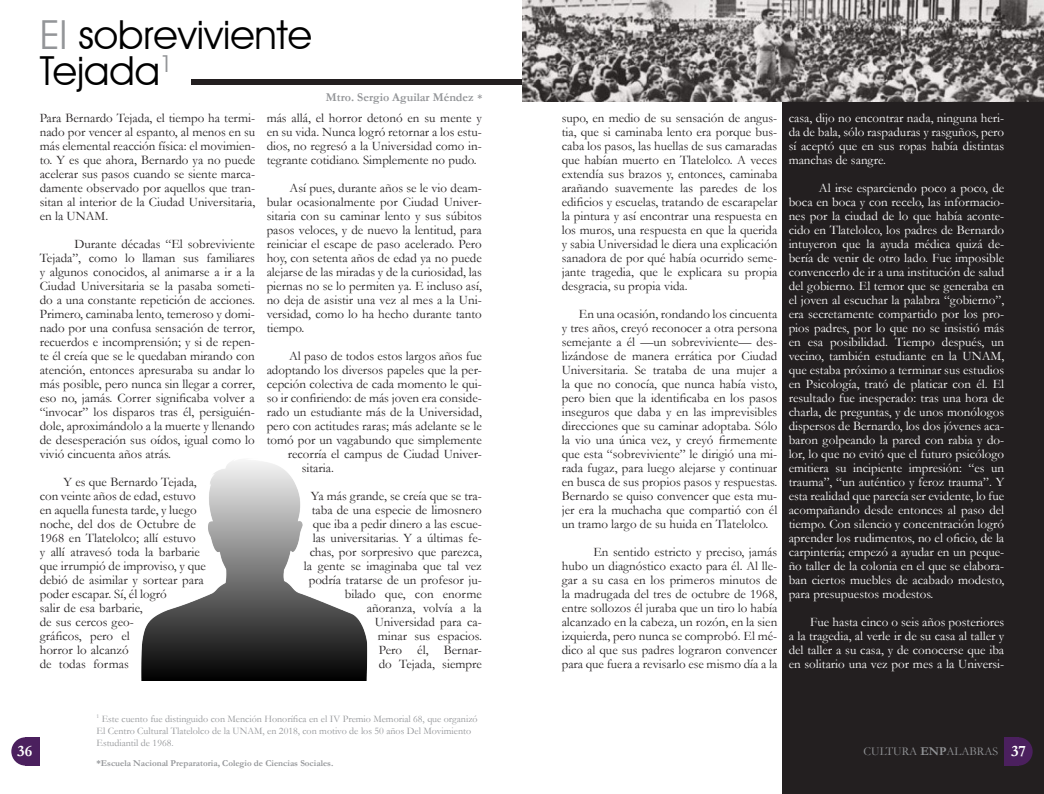
<style>
.page{position:relative;width:1044px;height:794px;background:#fff}
.page>*{position:absolute;margin:0;border:0;box-sizing:border-box;transform-origin:0 0}
.Cabezales{font:40px/36px "Avant Garde IT Cby BT";color:#000}
.t1{font:700 16px "Garamond";color:#fff}
.t2{font:13px/14px "Garamond";color:#231f20;text-align:justify}
.t3{font:13px/14px "Garamond";color:#fff;text-align:justify}
.Autores{font:700 12px "Garamond";color:#939598}
.t4{font:12px "Garamond";color:#939598}
.Texto_Referencias{font:10px/12px "Garamond";color:#939598}
.Autores_procedencia_-_Derecha{font:700 9px "Garamond";color:#939598}
.s1{color:#939598}
.s2{font-size:10px}
.s3{font-weight:700}
</style>
<div class="page">
<div style="left:782px;top:0;width:261px;height:794px;background:#231f20"></div>
<div style="left:26px;top:737px;width:14px;height:28px;background:#4b205e"></div>
<div style="left:11px;top:737px;width:29px;height:28px;background:#4b205e;border-radius:50%"></div>
<div style="left:1003px;top:737px;width:15px;height:28px;background:#4b205e"></div>
<div style="left:1003px;top:737px;width:29px;height:28px;background:#4b205e;border-radius:50%"></div>
<img style="left:141px;top:461px;width:227px;height:219px">
<div style="left:191px;top:79px;width:331px;height:6px;background:#231f20"></div>
<img style="left:522px;top:0;width:521px;height:101px">
<p class="Cabezales" style="left:40px;top:16px;width:274px"><span class="s1">El</span> sobreviviente<br>Tejada<sup>1</sup></p>
<p class="Autores" style="left:326px;top:89px;width:158px">Mtro. Sergio Aguilar Méndez <span class="s2">*</span></p>
<p class="t2" style="left:40px;top:110px;width:217px">Para Bernardo Tejada, el tiempo ha termi&shy;nado por vencer al espanto, al menos en su más elemental reacción física: el movimien&shy;to. Y es que ahora, Bernardo ya no puede acelerar sus pasos cuando se siente marca&shy;damente observado por aquellos que tran&shy;sitan al interior de la Ciudad Universitaria, en la UNAM.</p>
<p class="t2" style="left:40px;top:236px;width:217px;text-indent:35px">Durante décadas “El sobreviviente Tejada”, como lo llaman sus familiares y algunos conocidos, al animarse a ir a la Ciudad Universitaria se la pasaba someti&shy;do a una constante repetición de acciones.<br>Primero, caminaba lento, temeroso y domi&shy;nado por una confusa sensación de terror, recuerdos e incomprensión; y si de repen&shy;te él creía que se le quedaban mirando con atención, entonces apresuraba su andar lo más posible, pero nunca sin llegar a correr, eso no, jamás. Correr significaba volver a “invocar” los disparos tras él, persiguién&shy;dole, aproximándolo a la muerte y llenando de desesperación sus oídos, igual como lo vivió cincuenta años atrás.</p>
<p class="t2" style="left:40px;top:474px;width:168px;text-align:left;text-indent:24px">Y es que Bernardo Tejada, con veinte años de edad, estuvo en aquella funesta tarde, y luego noche, del dos de Octubre de<br>1968 en Tlatelolco; allí estuvo<br>y allí atravesó toda la barbarie que irrumpió de improviso, y que debió de asimilar y sortear para poder escapar. Sí, él logró<br>salir de esa barbarie,<br>de sus cercos geo-<br>gráficos, pero el<br>horror lo alcanzó<br>de todas formas</p>
<p class="t2" style="left:266px;top:110px;width:217px">más allá, el horror detonó en su mente y en su vida. Nunca logró retornar a los estu&shy;dios, no regresó a la Universidad como in&shy;tegrante cotidiano. Simplemente no pudo.</p>
<p class="t2" style="left:266px;top:180px;width:217px;text-indent:23px">Así pues, durante años se le vio deam&shy;bular ocasionalmente por Ciudad Univer&shy;sitaria con su caminar lento y sus súbitos pasos veloces, y de nuevo la lentitud, para reiniciar el escape de paso acelerado. Pero hoy, con setenta años de edad ya no puede alejarse de las miradas y de la curiosidad, las piernas no se lo permiten ya. E incluso así, no deja de asistir una vez al mes a la Uni&shy;versidad, como lo ha hecho durante tanto tiempo.</p>
<p class="t2" style="left:289px;top:348px;width:194px">Al paso de todos estos largos años fue</p>
<p class="t2" style="left:266px;top:362px;width:217px">adoptando los diversos papeles que la per-</p>
<p class="t2" style="left:266px;top:376px;width:217px">cepción colectiva de cada momento le qui-</p>
<p class="t2" style="left:266px;top:390px;width:217px">so ir confiriendo: de más joven era conside-</p>
<p class="t2" style="left:266px;top:404px;width:217px">rado un estudiante más de la Universidad,</p>
<p class="t2" style="left:266px;top:418px;width:217px">pero con actitudes raras; más adelante se le</p>
<p class="t2" style="left:266px;top:432px;width:217px">tomó por un vagabundo que simplemente</p>
<p class="t2" style="left:287px;top:446px;width:196px">recorría el campus de Ciudad Univer-</p>
<p class="t2" style="left:301px;top:460px;width:34px">sitaria.</p>
<p class="t2" style="left:303px;top:488px;width:180px;text-align:right">Ya más grande, se creía que se tra&shy;taba de una especie de limosnero que iba a pedir dinero a las escue&shy;las universitarias. Y a últimas fe&shy;chas, por sorpresivo que parezca, la gente se imaginaba que tal vez podría tratarse de un profesor ju&shy;bilado que, con enorme añoranza, volvía a la<br>Universidad para ca-<br>minar sus espacios.<br>Pero él, Bernar-<br>do Tejada, siempre</p>
<p class="t2" style="left:561px;top:110px;width:217px">supo, en medio de su sensación de angus&shy;tia, que si caminaba lento era porque bus&shy;caba los pasos, las huellas de sus camaradas que habían muerto en Tlatelolco. A veces extendía sus brazos y, entonces, caminaba arañando suavemente las paredes de los edificios y escuelas, tratando de escarapelar la pintura y así encontrar una respuesta en los muros, una respuesta en que la querida y sabia Universidad le diera una explicación sanadora de por qué había ocurrido seme&shy;jante tragedia, que le explicara su propia desgracia, su propia vida.</p>
<p class="t2" style="left:561px;top:306px;width:217px;text-indent:17px">En una ocasión, rondando los cincuenta y tres años, creyó reconocer a otra persona semejante a él —un sobreviviente— des&shy;lizándose de manera errática por Ciudad Universitaria. Se trataba de una mujer a la que no conocía, que nunca había visto, pero bien que la identificaba en los pasos inseguros que daba y en las imprevisibles direcciones que su caminar adoptaba. Sólo la vio una única vez, y creyó firmemente que esta “sobreviviente” le dirigió una mi&shy;rada fugaz, para luego alejarse y continuar en busca de sus propios pasos y respuestas.<br>Bernardo se quiso convencer que esta mu&shy;jer era la muchacha que compartió con él un tramo largo de su huida en Tlatelolco.</p>
<p class="t2" style="left:561px;top:544px;width:217px;text-indent:32px">En sentido estricto y preciso, jamás hubo un diagnóstico exacto para él. Al lle&shy;gar a su casa en los primeros minutos de la madrugada del tres de octubre de 1968, entre sollozos él juraba que un tiro lo había alcanzado en la cabeza, un rozón, en la sien izquierda, pero nunca se comprobó. El mé&shy;dico al que sus padres lograron convencer para que fuera a revisarlo ese mismo día a la</p>
<p class="t3" style="left:788px;top:110px;width:217px">casa, dijo no encontrar nada, ninguna heri&shy;da de bala, sólo raspaduras y rasguños, pero sí aceptó que en sus ropas había distintas manchas de sangre.</p>
<p class="t3" style="left:788px;top:180px;width:217px;text-indent:30px">Al irse esparciendo poco a poco, de boca en boca y con recelo, las informacio&shy;nes por la ciudad de lo que había aconte&shy;cido en Tlatelolco, los padres de Bernardo intuyeron que la ayuda médica quizá de&shy;bería de venir de otro lado. Fue imposible convencerlo de ir a una institución de salud del gobierno. El temor que se generaba en el joven al escuchar la palabra “gobierno”, era secretamente compartido por los pro&shy;pios padres, por lo que no se insistió más en esa posibilidad. Tiempo después, un vecino, también estudiante en la UNAM, que estaba próximo a terminar sus estudios en Psicología, trató de platicar con él. El resultado fue inesperado: tras una hora de charla, de preguntas, y de unos monólogos dispersos de Bernardo, los dos jóvenes aca&shy;baron golpeando la pared con rabia y do&shy;lor, lo que no evitó que el futuro psicólogo emitiera su incipiente impresión: “es un trauma”, “un auténtico y feroz trauma”. Y esta realidad que parecía ser evidente, lo fue acompañando desde entonces al paso del tiempo. Con silencio y concentración logró aprender los rudimentos, no el oficio, de la carpintería; empezó a ayudar en un peque&shy;ño taller de la colonia en el que se elabora&shy;ban ciertos muebles de acabado modesto, para presupuestos modestos.</p>
<p class="t3" style="left:788px;top:614px;width:217px;text-indent:22px">Fue hasta cinco o seis años posteriores a la tragedia, al verle ir de su casa al taller y del taller a su casa, y de conocerse que iba en solitario una vez por mes a la Universi-</p>
<p class="Texto_Referencias" style="left:96px;top:712px;width:382px"><sup>1</sup> Este cuento fue distinguido con Mención Honorífica en el IV Premio Memorial 68, que organizó<br>El Centro Cultural Tlatelolco de la UNAM, en 2018, con motivo de los 50 años Del Movimiento<br>Estudiantil de 1968.</p>
<p class="Autores_procedencia_-_Derecha" style="left:96px;top:756px;width:238px">*Escuela Nacional Preparatoria, Colegio de Ciencias Sociales.</p>
<p class="t1" style="left:17px;top:740px;width:17px">36</p>
<p class="t4" style="left:863px;top:743px;width:136px">CULTURA <span class="s3">ENP</span>ALABRAS</p>
<p class="t1" style="left:1010px;top:740px;width:17px">37</p>
</div>
